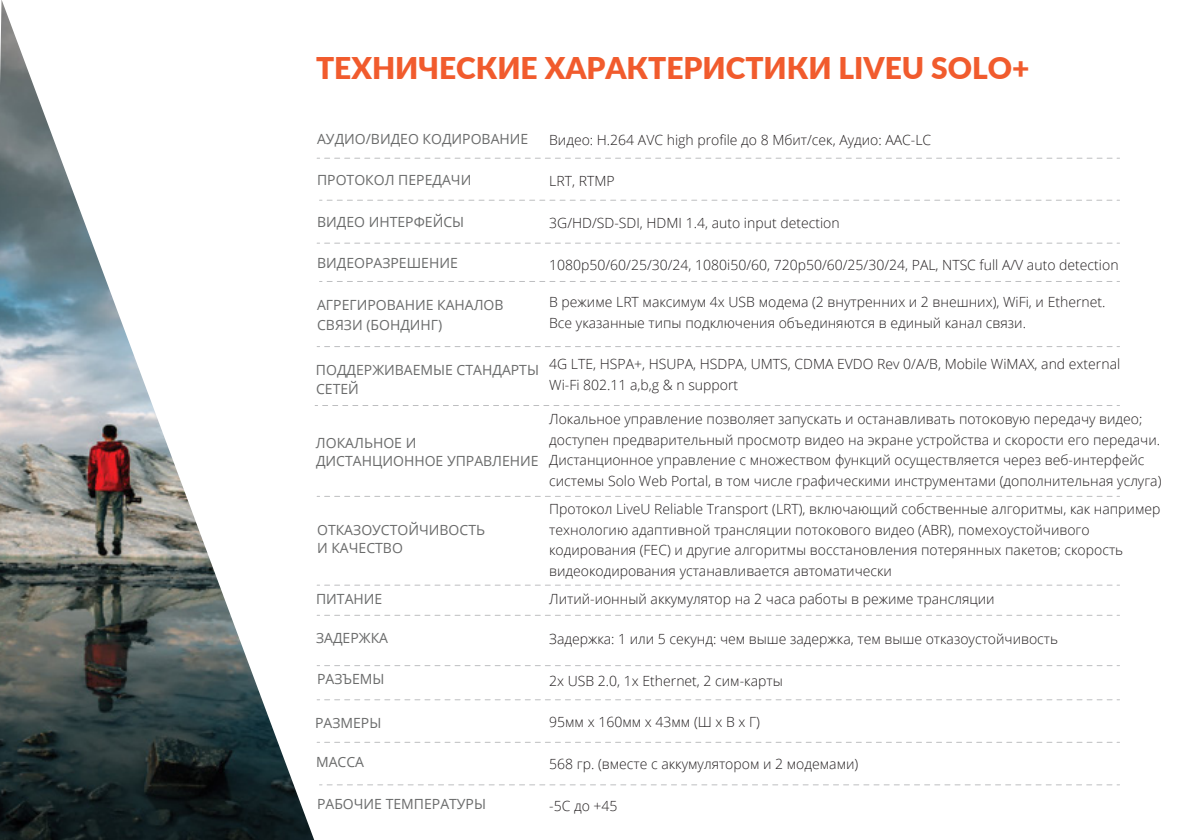
<style>
.page{position:relative;width:1191px;height:840px;background:#fff}
.page>*{position:absolute;margin:0;border:0;box-sizing:border-box;transform-origin:0 0}
.t1{font:900 30px "Lato";color:#f15b2d}
.t2{font:300 14px/20.8px "Open Sans";color:#231f20}
.t3{font:14px "Open Sans";color:#6a6b6b}
</style>
<div class="page">
<svg style="left:317px;top:158px;width:802px;height:1px"></svg>
<svg style="left:319px;top:200px;width:800px;height:1px"></svg>
<svg style="left:317px;top:242px;width:802px;height:1px"></svg>
<svg style="left:319px;top:281px;width:800px;height:1px"></svg>
<svg style="left:317px;top:346px;width:802px;height:1px"></svg>
<svg style="left:315px;top:405px;width:804px;height:1px"></svg>
<svg style="left:317px;top:584px;width:802px;height:1px"></svg>
<svg style="left:317px;top:614px;width:802px;height:1px"></svg>
<svg style="left:317px;top:699px;width:802px;height:1px"></svg>
<svg style="left:317px;top:741px;width:802px;height:1px"></svg>
<svg style="left:319px;top:784px;width:800px;height:1px"></svg>
<img style="left:0;top:0;width:314px;height:839px">
<h1 class="t1" style="left:316px;top:45px;width:715px">ТЕХНИЧЕСКИЕ ХАРАКТЕРИСТИКИ LIVEU SOLO+</h1>
<p class="t3" style="left:317px;top:129px;width:213px">АУДИО/ВИДЕО КОДИРОВАНИЕ</p>
<p class="t3" style="left:317px;top:170px;width:156px">ПРОТОКОЛ ПЕРЕДАЧИ</p>
<p class="t3" style="left:317px;top:212px;width:148px">ВИДЕО ИНТЕРФЕЙСЫ</p>
<p class="t3" style="left:317px;top:253px;width:142px">ВИДЕОРАЗРЕШЕНИЕ</p>
<p class="t3" style="left:317px;top:295px;width:188px">АГРЕГИРОВАНИЕ КАНАЛОВ</p>
<p class="t3" style="left:317px;top:315px;width:127px">СВЯЗИ (БОНДИНГ)</p>
<p class="t3" style="left:316px;top:359px;width:224px">ПОДДЕРЖИВАЕМЫЕ СТАНДАРТЫ</p>
<p class="t3" style="left:316px;top:379px;width:44px">СЕТЕЙ</p>
<p class="t3" style="left:316px;top:432px;width:102px">ЛОКАЛЬНОЕ И</p>
<p class="t3" style="left:316px;top:450px;width:224px">ДИСТАНЦИОННОЕ УПРАВЛЕНИЕ</p>
<p class="t3" style="left:317px;top:520px;width:169px">ОТКАЗОУСТОЙЧИВОСТЬ</p>
<p class="t3" style="left:317px;top:538px;width:87px">И КАЧЕСТВО</p>
<p class="t2" style="left:549px;top:129px;width:383px">Видео: H.264 AVC high profile до 8 Мбит/сек, Аудио: AAC-LC</p>
<p class="t2" style="left:549px;top:170px;width:67px">LRT, RTMP</p>
<p class="t2" style="left:549px;top:212px;width:292px">3G/HD/SD-SDI, HDMI 1.4, auto input detection</p>
<p class="t2" style="left:549px;top:253px;width:571px">1080p50/60/25/30/24, 1080i50/60, 720p50/60/25/30/24, PAL, NTSC full A/V auto detection</p>
<p class="t2" style="left:549px;top:291px;width:558px">В режиме LRT максимум 4x USB модема (2 внутренних и 2 внешних), WiFi, и Ethernet.<br>Все указанные типы подключения объединяются в единый канал связи.</p>
<p class="t2" style="left:549px;top:353px;width:572px">4G LTE, HSPA+, HSUPA, HSDPA, UMTS, CDMA EVDO Rev 0/A/B, Mobile WiMAX, and external<br>Wi-Fi 802.11 a,b,g &amp; n support</p>
<p class="t2" style="left:549px;top:407px;width:614px">Локальное управление позволяет запускать и останавливать потоковую передачу видео; доступен предварительный просмотр видео на экране устройства и скорости его передачи.<br>Дистанционное управление с множеством функций осуществляется через веб-интерфейс системы Solo Web Portal, в том числе графическими инструментами (дополнительная услуга)</p>
<p class="t2" style="left:549px;top:497px;width:613px">Протокол LiveU Reliable Transport (LRT), включающий собственные алгоритмы, как например технологию адаптивной трансляции потокового видео (ABR), помехоустойчивого кодирования (FEC) и другие алгоритмы восстановления потерянных пакетов; скорость видеокодирования устанавливается автоматически</p>
<p class="t3" style="left:316px;top:588px;width:68px">ПИТАНИЕ</p>
<p class="t2" style="left:549px;top:587px;width:447px">Литий-ионный аккумулятор на 2 часа работы в режиме трансляции</p>
<p class="t3" style="left:316px;top:628px;width:74px">ЗАДЕРЖКА</p>
<p class="t3" style="left:317px;top:669px;width:69px">РАЗЪЕМЫ</p>
<p class="t3" style="left:315px;top:713px;width:68px">РАЗМЕРЫ</p>
<p class="t3" style="left:316px;top:752px;width:50px">МАССА</p>
<p class="t3" style="left:317px;top:794px;width:170px">РАБОЧИЕ ТЕМПЕРАТУРЫ</p>
<p class="t2" style="left:549px;top:628px;width:510px">Задержка: 1 или 5 секунд: чем выше задержка, тем выше отказоустойчивость</p>
<p class="t2" style="left:549px;top:669px;width:235px">2x USB 2.0, 1x Ethernet, 2 сим-карты</p>
<p class="t2" style="left:549px;top:711px;width:212px">95мм x 160мм x 43мм (Ш x В x Г)</p>
<p class="t2" style="left:549px;top:752px;width:311px">568 гр. (вместе с аккумулятором и 2 модемами)</p>
<p class="t2" style="left:549px;top:794px;width:70px">-5C до +45</p>
</div>
